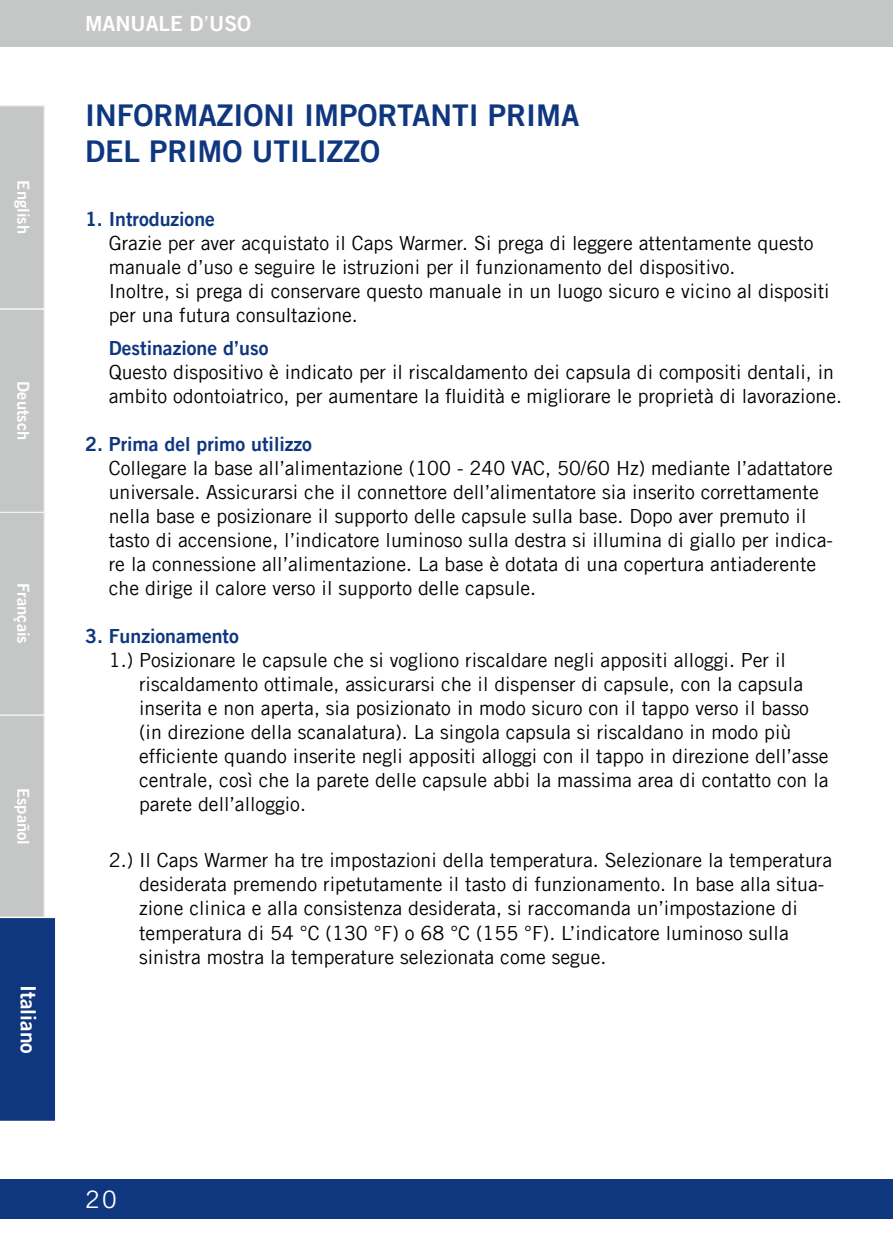
<style>
.page{position:relative;width:893px;height:1259px;background:#fff}
.page>*{position:absolute;margin:0;border:0;box-sizing:border-box;transform-origin:0 0}
.t1{font:30px/36px "Trade Gothic LT Com Bd 2";color:#0f377f}
.t2{font:24px "Trade Gothic LT Com";color:#fff}
.t3{font:21px "Trade Gothic LT Com Bd 2";color:#fff}
.t4{font:19.5px/24px "Trade Gothic LT Com";color:#000}
.t5{font:19.5px "Trade Gothic LT Com Bd 2";color:#0f377f}
.t6{font:16.5px "Trade Gothic LT Com Bd 2";color:#fff}
.s1{font-family:"Trade Gothic LT Com"}
</style>
<div class="page">
<div style="left:0;top:1179px;width:893px;height:39px;background:#0f377f"></div>
<div style="left:0;top:0;width:893px;height:47px;background:#c5c6c6"></div>
<svg style="left:0;top:105px;width:55px;height:1016px;background:#aab2c1"></svg>
<p class="t6" style="left:33px;top:180px;width:55px;rotate:90deg">English</p>
<p class="t6" style="left:33px;top:381px;width:60px;rotate:90deg">Deutsch</p>
<p class="t6" style="left:33px;top:583px;width:62px;rotate:90deg">Français</p>
<p class="t6" style="left:33px;top:788px;width:58px;rotate:90deg">Español</p>
<p class="t3" style="left:41px;top:985px;width:70px;rotate:90deg">Italiano</p>
<p class="t3" style="left:85px;top:11px;width:168px">MANUALE D<span class="s1">’</span>USO</p>
<h1 class="t1" style="left:85px;top:97px;width:496px">INFORMAZIONI IMPORTANTI PRIMA<br>DEL PRIMO UTILIZZO</h1>
<p class="t5" style="left:85px;top:207px;width:131px">1. Introduzione</p>
<p class="t4" style="left:109px;top:231px;width:722px">Grazie per aver acquistato il Caps Warmer. Si prega di leggere attentamente questo manuale d’uso e seguire le istruzioni per il funzionamento del dispositivo.<br>Inoltre, si prega di conservare questo manuale in un luogo sicuro e vicino al dispositi per una futura consultazione.</p>
<p class="t5" style="left:109px;top:336px;width:161px">Destinazione d’uso</p>
<p class="t4" style="left:109px;top:359px;width:735px">Questo dispositivo è indicato per il riscaldamento dei capsula di compositi dentali, in ambito odontoiatrico, per aumentare la fluidità e migliorare le proprietà di lavorazione.</p>
<p class="t5" style="left:85px;top:432px;width:228px">2. Prima del primo utilizzo</p>
<p class="t4" style="left:109px;top:455px;width:726px">Collegare la base all’alimentazione (100 - 240 VAC, 50/60 Hz) mediante l’adattatore universale. Assicurarsi che il connettore dell’alimentatore sia inserito correttamente nella base e posizionare il supporto delle capsule sulla base. Dopo aver premuto il tasto di accensione, l’indicatore luminoso sulla destra si illumina di giallo per indica&shy;re la connessione all’alimentazione. La base è dotata di una copertura antiaderente che dirige il calore verso il supporto delle capsule.</p>
<p class="t5" style="left:85px;top:624px;width:155px">3. Funzionamento</p>
<p class="t4" style="left:139px;top:647px;width:691px;text-indent:-30px">1.) Posizionare le capsule che si vogliono riscaldare negli appositi alloggi. Per il riscaldamento ottimale, assicurarsi che il dispenser di capsule, con la capsula inserita e non aperta, sia posizionato in modo sicuro con il tappo verso il basso (in direzione della scanalatura). La singola capsula si riscaldano in modo più efficiente quando inserite negli appositi alloggi con il tappo in direzione dell’asse centrale, così che la parete delle capsule abbi la massima area di contatto con la parete dell’alloggio.</p>
<p class="t4" style="left:139px;top:848px;width:695px;text-indent:-30px">2.) Il Caps Warmer ha tre impostazioni della temperatura. Selezionare la temperatura desiderata premendo ripetutamente il tasto di funzionamento. In base alla situa&shy;zione clinica e alla consistenza desiderata, si raccomanda un’impostazione di temperatura di 54 °C (130 °F) o 68 °C (155 °F). L’indicatore luminoso sulla sinistra mostra la temperature selezionata come segue.</p>
<p class="t2" style="left:85px;top:1184px;width:33px">20</p>
</div>
